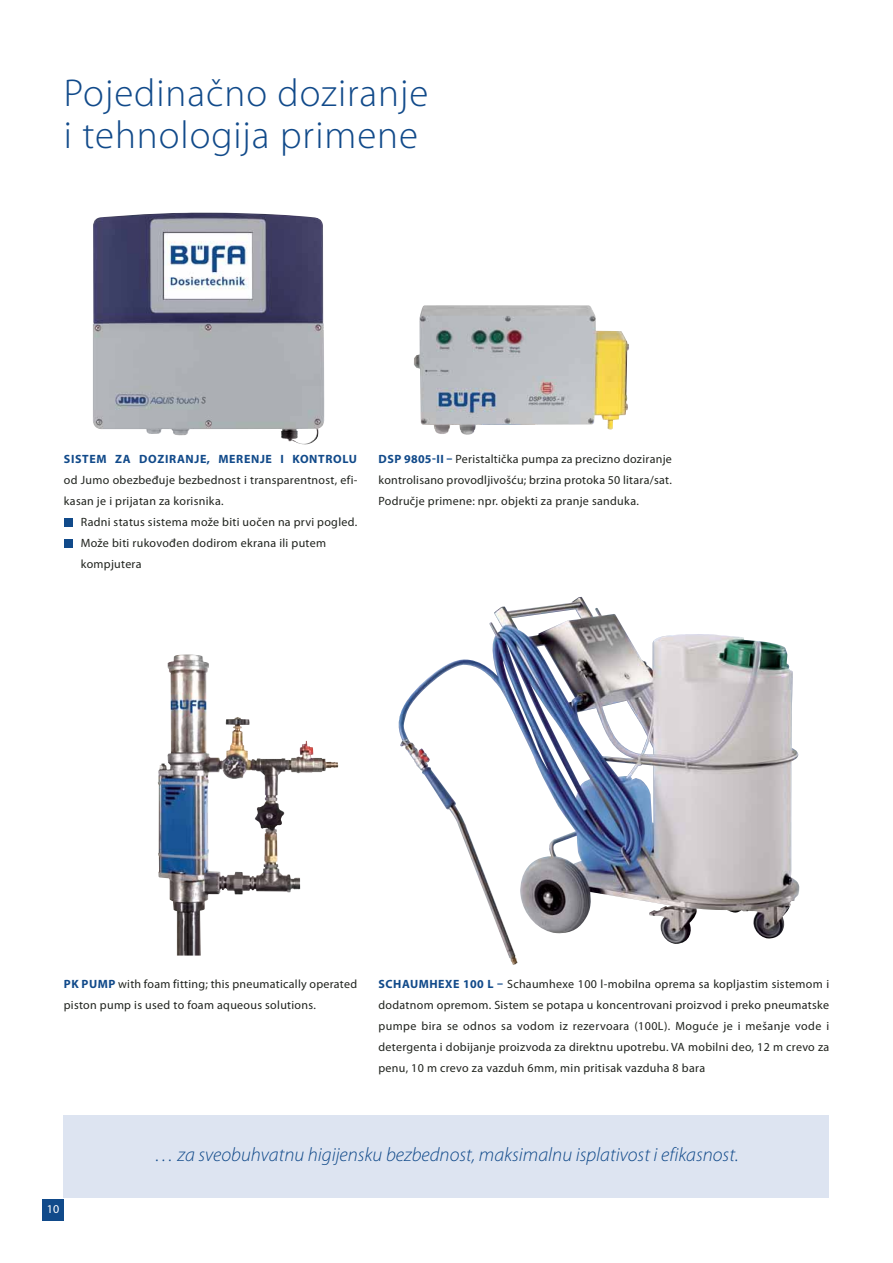
<style>
.page{position:relative;width:893px;height:1263px;background:#fff}
.page>*{position:absolute;margin:0;border:0;box-sizing:border-box;transform-origin:0 0}
.t1{font:300 39px/42px "Myriad Pro";letter-spacing:.025em;color:#114a8a}
.t2{font:italic 300 19.5px "Myriad Pro";color:#114a8a}
.t3{font:12px/21px "Myriad Pro";letter-spacing:.025em;color:#20231e}
.t4{font:700 12px "Myriad Pro";letter-spacing:.055em;color:#114a8a}
.t5{font:12px "Myriad Pro";color:#fff}
.s1{font-weight:700;color:#114a8a}
</style>
<div class="page">
<div style="left:43px;top:1199px;width:21px;height:21px;background:#114a8a"></div>
<img style="left:398px;top:597px;width:402px;height:368px">
<img style="left:158px;top:654px;width:181px;height:239px">
<img style="left:414px;top:305px;width:215px;height:130px">
<img style="left:93px;top:212px;width:232px;height:233px">
<div style="left:64px;top:518px;width:9px;height:9px;background:#114a8a"></div>
<div style="left:64px;top:539px;width:9px;height:9px;background:#114a8a"></div>
<div style="left:64px;top:1115px;width:765px;height:83px;background:#dde4f1"></div>
<h1 class="t1" style="left:64px;top:76px;width:366px">Pojedinačno doziranje i tehnologija primene</h1>
<p class="t4" style="left:64px;top:454px;width:295px">SISTEM ZA DOZIRANJE, MERENJE I KONTROLU</p>
<p class="t3" style="left:64px;top:470px;width:295px">od Jumo obezbeđuje bezbednost i transparentnost, efi&shy;kasan je i prijatan za korisnika.</p>
<p class="t3" style="left:81px;top:512px;width:278px">Radni status sistema može biti uočen na prvi pogled.<br>Može biti rukovođen dodirom ekrana ili putem kompjutera</p>
<p class="t3" style="left:378px;top:449px;width:295px;text-align:justify"><span class="s1">DSP 9805-II –</span> Peristaltička pumpa za precizno doziranje kontrolisano provodljivošću; brzina protoka 50 litara/sat.<br>Područje primene: npr. objekti za pranje sanduka.</p>
<p class="t3" style="left:64px;top:974px;width:295px"><span class="s1">PK PUMP</span> with foam fitting; this pneumatically operated piston pump is used to foam aqueous solutions.</p>
<p class="t3" style="left:378px;top:974px;width:452px;text-align:justify"><span class="s1">SCHAUMHEXE 100 L –</span> Schaumhexe 100 l-mobilna oprema sa kopljastim sistemom i dodatnom opremom. Sistem se potapa u koncentrovani proizvod i preko pneumatske pumpe bira se odnos sa vodom iz rezervoara (100L). Moguće je i mešanje vode i detergenta i dobijanje proizvoda za direktnu upotrebu. VA mobilni deo, 12 m crevo za penu, 10 m crevo za vazduh 6mm, min pritisak vazduha 8 bara</p>
<p class="t5" style="left:47px;top:1204px;width:14px">10</p>
<h2 class="t2" style="left:154px;top:1147px;width:586px">… za sveobuhvatnu higijensku bezbednost, maksimalnu isplativost i efikasnost.</h2>
</div>
